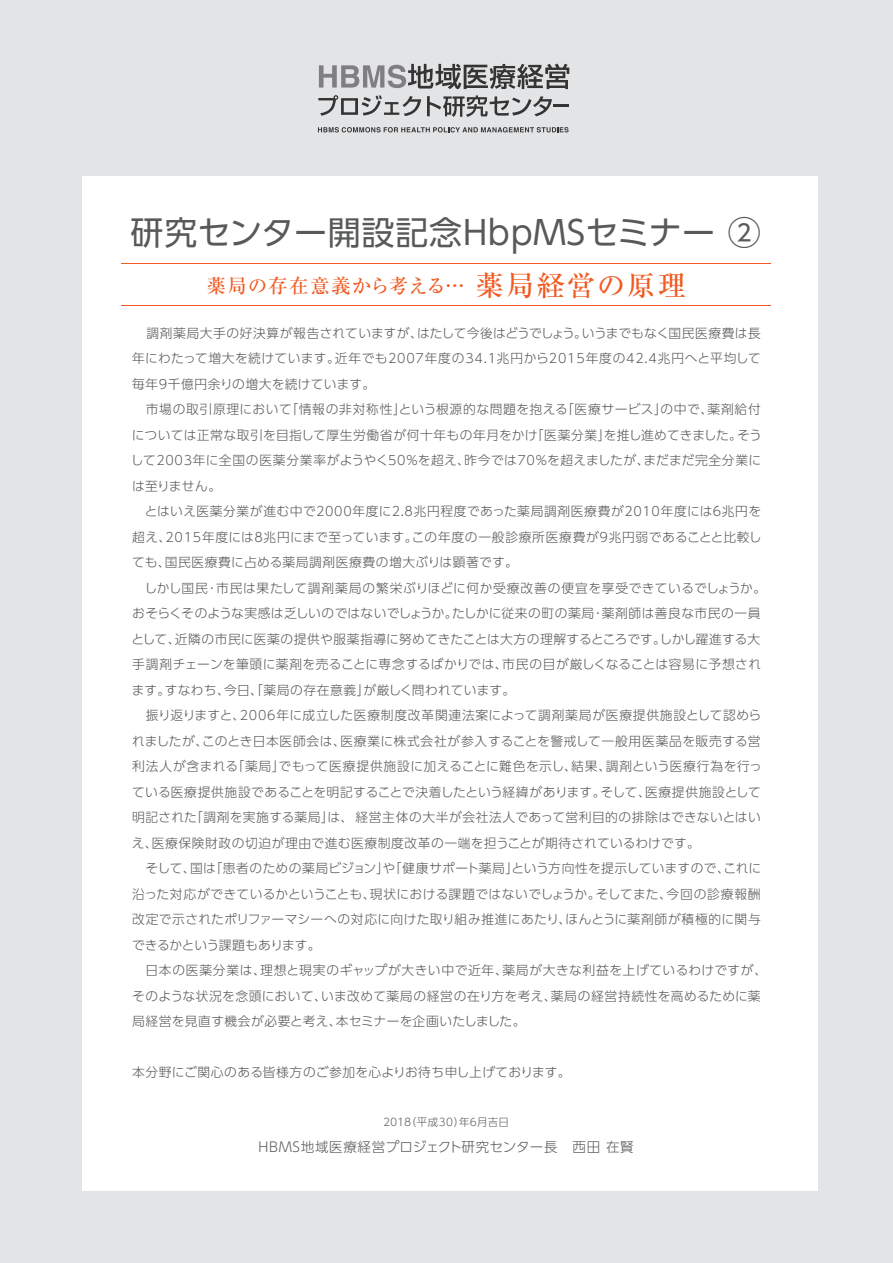
<style>
.page{position:relative;width:893px;height:1263px;background:#e3e4e5}
.page>*{position:absolute;margin:0;border:0;box-sizing:border-box;transform-origin:0 0}
.t1{font:33px "UD Shin Go Pr 6 N Regular 90 pv RKSJ H";letter-spacing:.025em;color:#58595b}
.t2{font:19.5px "Ryumin Pr 6 Medium 90 pv RKSJ H";letter-spacing:.045em;color:#f15a22}
.t3{font:13.5px "UD Shin Go Pr 6 N Light 90 pv RKSJ H";letter-spacing:.05em;color:#58595b}
.t4{font:12.75px/25.5px "UD Shin Go Pr 6 N Light 90 pv RKSJ H";letter-spacing:.035em;color:#58595b}
.t5{font:10.5px "UD Shin Go Pr 6 N Light 90 pv RKSJ H";letter-spacing:-.06em;color:#58595b}
.s1{font-size:28.5px}
</style>
<div class="page">
<div style="left:82px;top:176px;width:735px;height:1014px;background:#fff"></div>
<hr style="left:122px;top:305px;width:649px;height:1px;background:#f15a22">
<hr style="left:122px;top:263px;width:649px;height:1px;background:#f15a22">
<svg style="left:319px;top:64px;width:250px;height:25px"></svg>
<svg style="left:318px;top:95px;width:103px;height:21px"></svg>
<svg style="left:427px;top:95px;width:142px;height:22px"></svg>
<svg style="left:318px;top:127px;width:251px;height:5px"></svg>
<h1 class="t1" style="left:131px;top:220px;width:632px">研究センター開設記念HbpMSセミナー ②</h1>
<h2 class="t2" style="left:207px;top:278px;width:481px">薬局の存在意義から考える… <span class="s1">薬局経営の原理</span></h2>
<p class="t4" style="left:131px;top:322px;width:638px;text-indent:16px">調剤薬局大手の好決算が報告されていますが、はたして今後はどうでしょう。いうまでもなく国民医療費は長年にわたって増大を続けています。近年でも2007年度の34.1兆円から2015年度の42.4兆円へと平均して毎年9千億円余りの増大を続けています。<br>　市場の取引原理において「情報の非対称性」という根源的な問題を抱える「医療サービス」の中で、薬剤給付については正常な取引を目指して厚生労働省が何十年もの年月をかけ「医薬分業」を推し進めてきました。そうして2003年に全国の医薬分業率がようやく50%を超え、昨今では70%を超えましたが、まだまだ完全分業には至りません。<br>　とはいえ医薬分業が進む中で2000年度に2.8兆円程度であった薬局調剤医療費が2010年度には6兆円を超え、2015年度には8兆円にまで至っています。この年度の一般診療所医療費が9兆円弱であることと比較しても、国民医療費に占める薬局調剤医療費の増大ぶりは顕著です。<br>　しかし国民･市民は果たして調剤薬局の繁栄ぶりほどに何か受療改善の便宜を享受できているでしょうか。おそらくそのような実感は乏しいのではないでしょうか。たしかに従来の町の薬局･薬剤師は善良な市民の一員として、近隣の市民に医薬の提供や服薬指導に努めてきたことは大方の理解するところです。しかし躍進する大手調剤チェーンを筆頭に薬剤を売ることに専念するばかりでは、市民の目が厳しくなることは容易に予想されます。すなわち、今日、「薬局の存在意義」が厳しく問われています。<br>　振り返りますと、2006年に成立した医療制度改革関連法案によって調剤薬局が医療提供施設として認められましたが、このとき日本医師会は、医療業に株式会社が参入することを警戒して一般用医薬品を販売する営利法人が含まれる「薬局」でもって医療提供施設に加えることに難色を示し、結果、調剤という医療行為を行っている医療提供施設であることを明記することで決着したという経緯があります。そして、医療提供施設として明記された「調剤を実施する薬局」は、 経営主体の大半が会社法人であって営利目的の排除はできないとはいえ、医療保険財政の切迫が理由で進む医療制度改革の一端を担うことが期待されているわけです。<br>　そして、国は「患者のための薬局ビジョン」や「健康サポート薬局」という方向性を提示していますので、これに沿った対応ができているかということも、現状における課題ではないでしょうか。そしてまた、今回の診療報酬改定で示されたポリファーマシーへの対応に向けた取り組み推進にあたり、ほんとうに薬剤師が積極的に関与できるかという課題もあります。<br>　日本の医薬分業は、理想と現実のギャップが大きい中で近年、薬局が大きな利益を上げているわけですが、そのような状況を念頭において、いま改めて薬局の経営の在り方を考え、薬局の経営持続性を高めるために薬局経営を見直す機会が必要と考え、本セミナーを企画いたしました。</p>
<p class="t4" style="left:132px;top:1061px;width:440px">本分野にご関心のある皆様方のご参加を心よりお待ち申し上げております。</p>
<p class="t5" style="left:381px;top:1118px;width:129px">２０１８（平成30）年６月吉日</p>
<p class="t3" style="left:259px;top:1142px;width:377px">HBMS地域医療経営プロジェクト研究センター長　西田 在賢</p>
</div>
